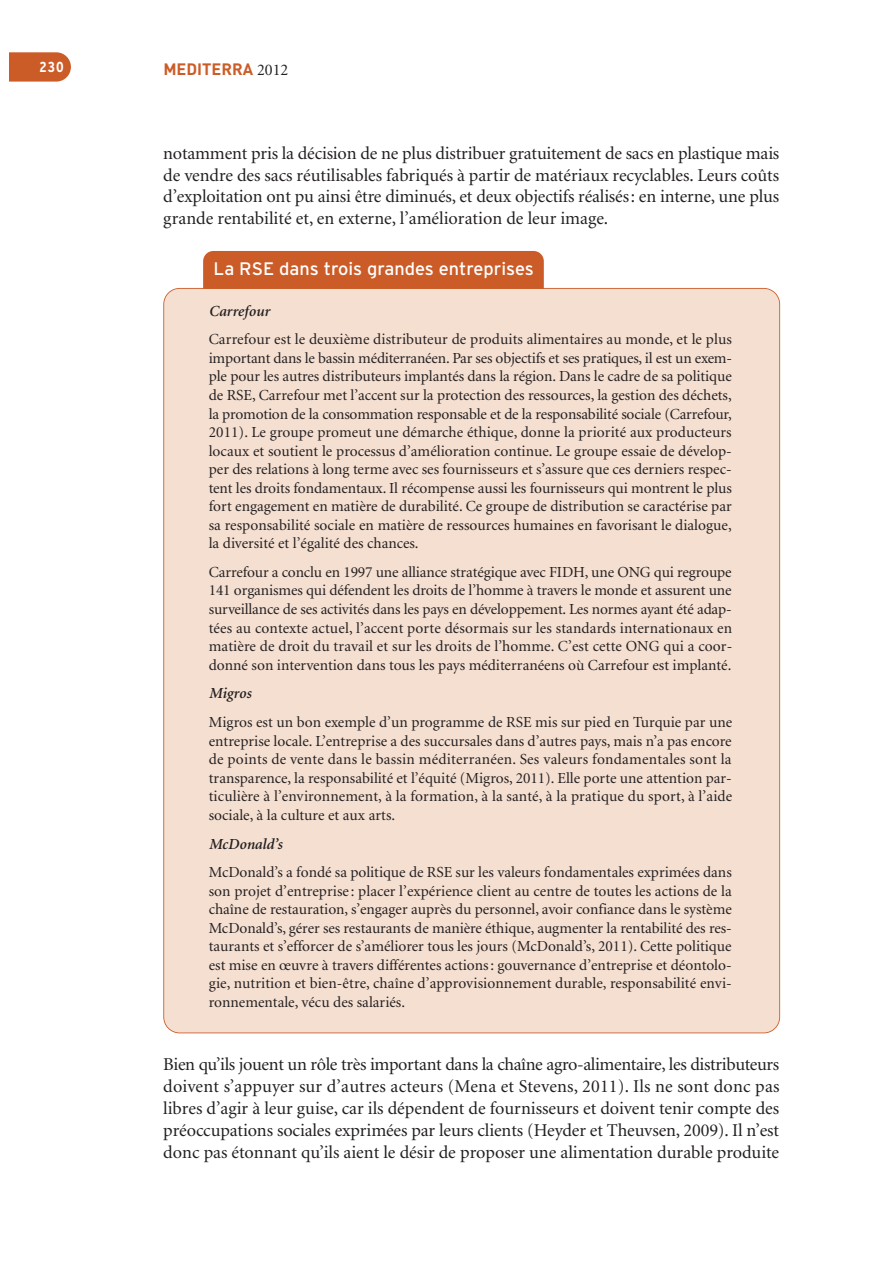
<style>
.page{position:relative;width:893px;height:1263px;background:#fff}
.page>*{position:absolute;margin:0;border:0;box-sizing:border-box;transform-origin:0 0}
.t1{font:18.15px/22px "Minion";color:#231f20;text-align:justify}
.t2{font:18.15px "Interstate";color:#fff}
.t3{font:700 16.35px "DIN";color:#cc5c27}
.t4{font:15.45px/18.5px "Minion";color:#231f20;text-align:justify}
.t5{font:italic 600 15.45px "Minion";color:#231f20}
.t6{font:700 condensed 14.55px "Interstate";color:#fff}
.s1{font-family:"Minion";font-weight:400;color:#231f20}
</style>
<div class="page">
<svg style="left:10px;top:52px;width:61px;height:30px;background:#cf6837"></svg>
<div style="left:203px;top:251px;width:341px;height:62px;background:#cc5c27;border-radius:10px"></div>
<div style="left:163px;top:288px;width:617px;height:745px;background:#f4dfd1"></div>
<p class="t6" style="left:40px;top:59px;width:26px">230</p>
<p class="t3" style="left:163px;top:63px;width:126px">MEDITERRA <span class="s1">2012</span></p>
<p class="t1" style="left:163px;top:144px;width:617px">notamment pris la décision de ne plus distribuer gratuitement de sacs en plastique mais de vendre des sacs réutilisables fabriqués à partir de matériaux recyclables. Leurs coûts d’exploitation ont pu ainsi être diminués, et deux objectifs réalisés: en interne, une plus grande rentabilité et, en externe, l’amélioration de leur image.</p>
<p class="t2" style="left:214px;top:262px;width:322px">La RSE dans trois grandes entreprises</p>
<p class="t5" style="left:209px;top:305px;width:62px">Carrefour</p>
<p class="t4" style="left:209px;top:332px;width:525px">Carrefour est le deuxième distributeur de produits alimentaires au monde, et le plus important dans le bassin méditerranéen. Par ses objectifs et ses pratiques, il est un exem&shy;ple pour les autres distributeurs implantés dans la région. Dans le cadre de sa politique de RSE, Carrefour met l’accent sur la protection des ressources, la gestion des déchets, la promotion de la consommation responsable et de la responsabilité sociale (Carrefour, 2011). Le groupe promeut une démarche éthique, donne la priorité aux producteurs locaux et soutient le processus d’amélioration continue. Le groupe essaie de dévelop&shy;per des relations à long terme avec ses fournisseurs et s’assure que ces derniers respec&shy;tent les droits fondamentaux. Il récompense aussi les fournisseurs qui montrent le plus fort engagement en matière de durabilité. Ce groupe de distribution se caractérise par sa responsabilité sociale en matière de ressources humaines en favorisant le dialogue, la diversité et l’égalité des chances.</p>
<p class="t4" style="left:209px;top:564px;width:525px">Carrefour a conclu en 1997 une alliance stratégique avec FIDH, une ONG qui regroupe 141 organismes qui défendent les droits de l’homme à travers le monde et assurent une surveillance de ses activités dans les pays en développement. Les normes ayant été adap&shy;tées au contexte actuel, l’accent porte désormais sur les standards internationaux en matière de droit du travail et sur les droits de l’homme. C’est cette ONG qui a coor&shy;donné son intervention dans tous les pays méditerranéens où Carrefour est implanté.</p>
<p class="t5" style="left:209px;top:687px;width:44px">Migros</p>
<p class="t4" style="left:209px;top:714px;width:525px">Migros est un bon exemple d’un programme de RSE mis sur pied en Turquie par une entreprise locale. L’entreprise a des succursales dans d’autres pays, mais n’a pas encore de points de vente dans le bassin méditerranéen. Ses valeurs fondamentales sont la transparence, la responsabilité et l’équité (Migros, 2011). Elle porte une attention par&shy;ticulière à l’environnement, à la formation, à la santé, à la pratique du sport, à l’aide sociale, à la culture et aux arts.</p>
<p class="t5" style="left:209px;top:838px;width:75px">McDonald’s</p>
<p class="t4" style="left:209px;top:864px;width:524px">McDonald’s a fondé sa politique de RSE sur les valeurs fondamentales exprimées dans son projet d’entreprise : placer l’expérience client au centre de toutes les actions de la chaîne de restauration, s’engager auprès du personnel, avoir confiance dans le système McDonald’s, gérer ses restaurants de manière éthique, augmenter la rentabilité des res&shy;taurants et s’efforcer de s’améliorer tous les jours (McDonald’s, 2011). Cette politique est mise en œuvre à travers différentes actions : gouvernance d’entreprise et déontolo&shy;gie, nutrition et bien-être, chaîne d’approvisionnement durable, responsabilité envi&shy;ronnementale, vécu des salariés.</p>
<p class="t1" style="left:163px;top:1055px;width:618px">Bien qu’ils jouent un rôle très important dans la chaîne agro-alimentaire, les distributeurs doivent s’appuyer sur d’autres acteurs (Mena et Stevens, 2011). Ils ne sont donc pas libres d’agir à leur guise, car ils dépendent de fournisseurs et doivent tenir compte des préoccupations sociales exprimées par leurs clients (Heyder et Theuvsen, 2009). Il n’est donc pas étonnant qu’ils aient le désir de proposer une alimentation durable produite</p>
</div>
